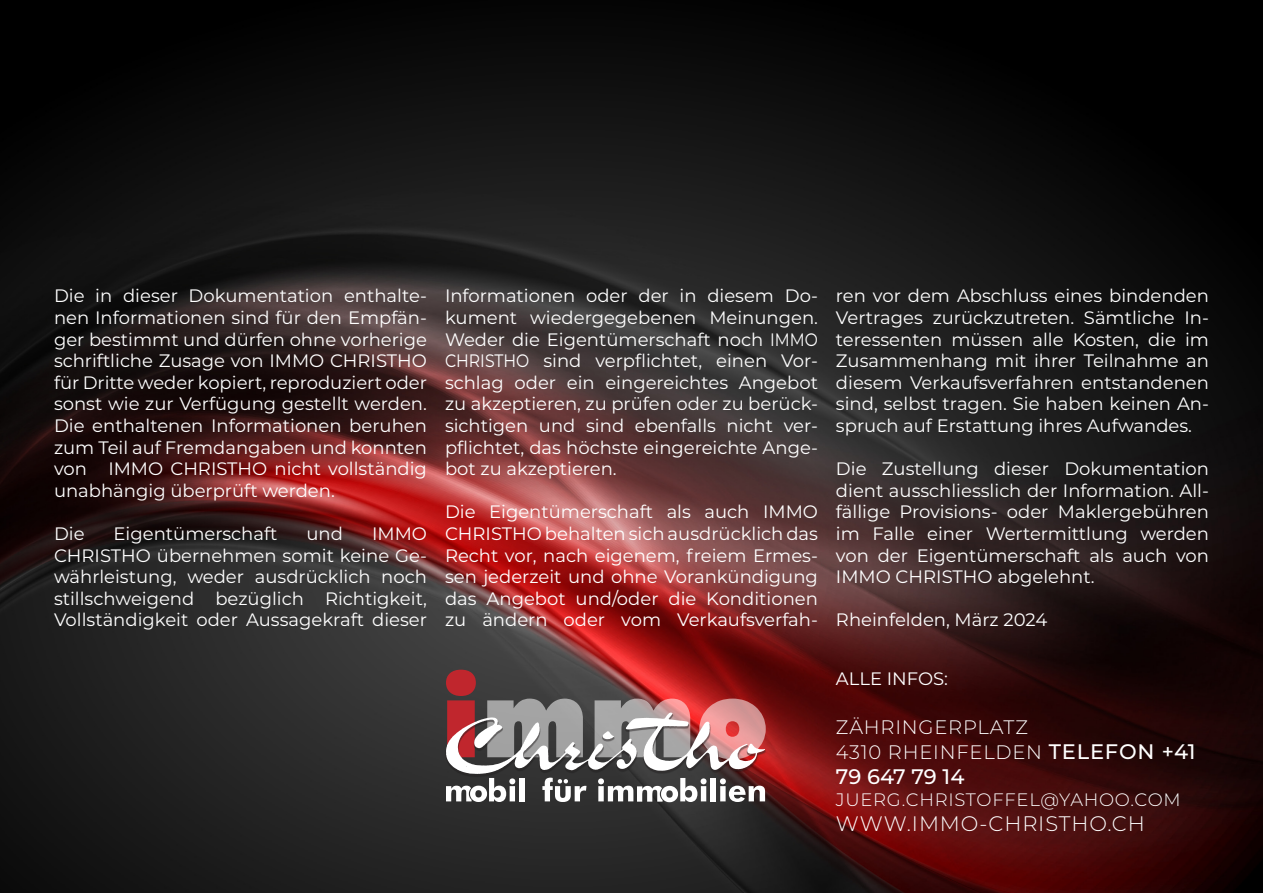
<style>
.page{position:relative;width:1263px;height:893px;background:#fff}
.page>*{position:absolute;margin:0;border:0;box-sizing:border-box;transform-origin:0 0}
.t1{font:300 21px "Montserrat";letter-spacing:.04em;color:#fff}
.t2{font:500 21px "Montserrat";color:#fff}
.t3{font:300 19.5px "Montserrat";letter-spacing:.04em;color:#fff}
.t4{font:18px/21.6px "Montserrat";color:#fff;text-align:justify}
.t5{font:300 18px "Montserrat";letter-spacing:.04em;color:#fff}
.s1{font-weight:500;font-size:21px}
</style>
<div class="page">
<img style="left:0;top:0;width:1263px;height:893px">
<svg style="left:445px;top:670px;width:321px;height:132px"></svg>
<p class="t4" style="left:54px;top:284px;width:374px">Die in dieser Dokumentation enthalte&shy;nen Informationen sind für den Empfän&shy;ger bestimmt und dürfen ohne vorherige schriftliche Zusage von IMMO CHRISTHO für Dritte weder kopiert, reproduziert oder sonst wie zur Verfügung gestellt werden.<br>Die enthaltenen Informationen beruhen zum Teil auf Fremdangaben und konnten von IMMO CHRISTHO nicht vollständig unabhängig überprüft werden.</p>
<p class="t4" style="left:54px;top:522px;width:32px">Die</p>
<p class="t4" style="left:114px;top:522px;width:165px">Eigentümerschaft</p>
<p class="t4" style="left:306px;top:522px;width:38px">und</p>
<p class="t4" style="left:54px;top:522px;width:374px;text-indent:318px">IMMO CHRISTHO übernehmen somit keine Ge&shy;währleistung, weder ausdrücklich noch stillschweigend bezüglich Richtigkeit, Vollständigkeit oder Aussagekraft dieser</p>
<p class="t4" style="left:445px;top:284px;width:374px">Informationen oder der in diesem Do&shy;kument wiedergegebenen Meinungen.<br>Weder die Eigentümerschaft noch IMMO CHRISTHO sind verpflichtet, einen Vor&shy;schlag oder ein eingereichtes Angebot zu akzeptieren, zu prüfen oder zu berück&shy;sichtigen und sind ebenfalls nicht ver&shy;pflichtet, das höchste eingereichte Ange&shy;bot zu akzeptieren.</p>
<p class="t4" style="left:445px;top:500px;width:374px">Die Eigentümerschaft als auch IMMO CHRISTHO behalten sich ausdrücklich das Recht vor, nach eigenem, freiem Ermes&shy;sen jederzeit und ohne Vorankündigung das Angebot und/oder die Konditionen zu ändern oder vom Verkaufsverfah-</p>
<p class="t4" style="left:836px;top:284px;width:374px">ren vor dem Abschluss eines bindenden Vertrages zurückzutreten. Sämtliche In&shy;teressenten müssen alle Kosten, die im Zusammenhang mit ihrer Teilnahme an diesem Verkaufsverfahren entstandenen sind, selbst tragen. Sie haben keinen An&shy;spruch auf Erstattung ihres Aufwandes.</p>
<p class="t4" style="left:836px;top:457px;width:374px">Die Zustellung dieser Dokumentation dient ausschliesslich der Information. All&shy;fällige Provisions- oder Maklergebühren im Falle einer Wertermittlung werden von der Eigentümerschaft als auch von IMMO CHRISTHO abgelehnt.</p>
<p class="t4" style="left:836px;top:608px;width:213px">Rheinfelden, März 2024</p>
<p class="t4" style="left:836px;top:667px;width:114px">ALLE INFOS:</p>
<p class="t3" style="left:836px;top:713px;width:193px">ZÄHRINGERPLATZ</p>
<p class="t3" style="left:836px;top:739px;width:361px">4310 RHEINFELDEN <span class="s1">TELEFON +41</span></p>
<p class="t2" style="left:836px;top:762px;width:130px">79 647 79 14</p>
<p class="t5" style="left:836px;top:787px;width:346px">JUERG.CHRISTOFFEL@YAHOO.COM</p>
<p class="t1" style="left:836px;top:809px;width:310px">WWW.IMMO-CHRISTHO.CH</p>
</div>
